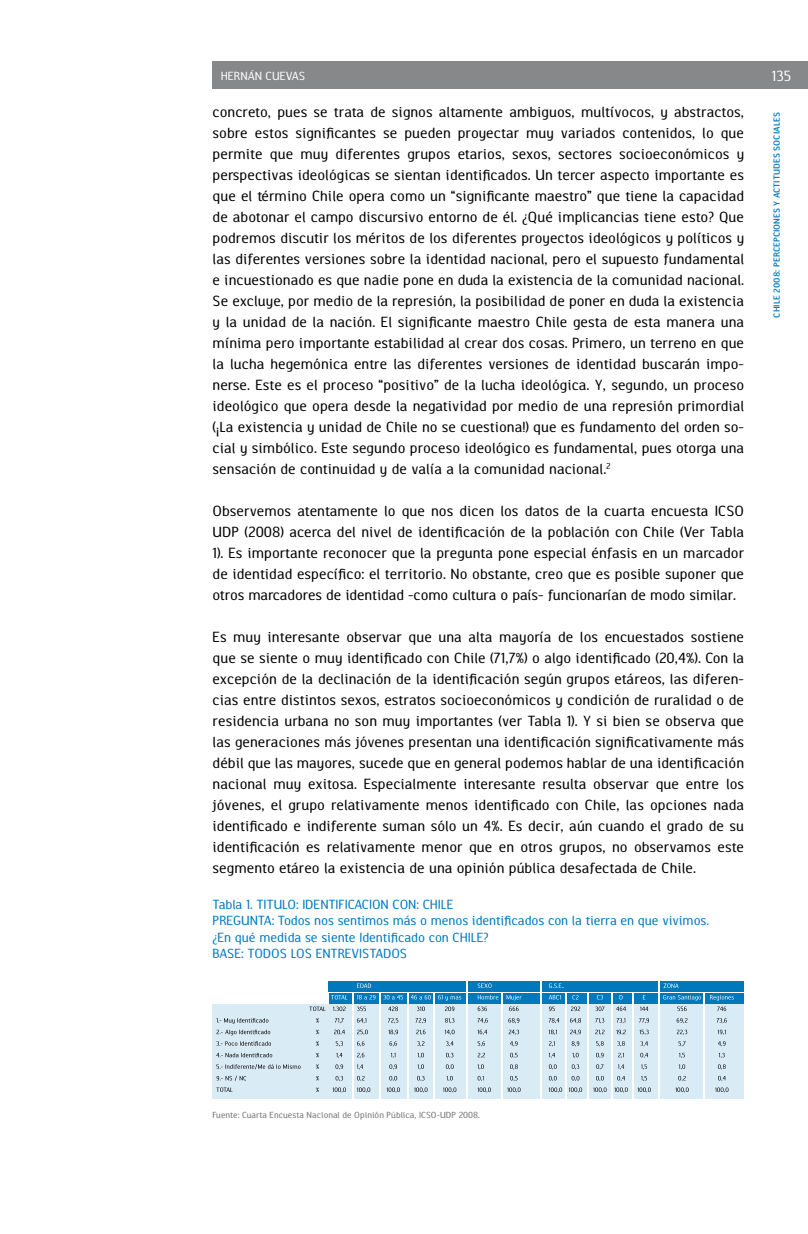
<style>
.page{position:relative;width:808px;height:1234px;background:#fff}
.page>*{position:absolute;margin:0;border:0;box-sizing:border-box;transform-origin:0 0}
.t1{font:15px/21px "Indo Sans 04";color:#000;text-align:justify}
.t2{font:15px "Indo Sans 04";color:#fff}
.t3{font:13.5px/16.5px "Indo Sans 04";letter-spacing:-.01em;color:#0079bc}
.t4{font:12px "Indo Sans 04";color:#fff}
.t5{font:9px "Indo Sans 04";color:#707173}
.t6{font:700 9px "Indo Sans 04";color:#0079bc}
</style>
<div class="page">
<div style="left:212px;top:61px;width:596px;height:28px;background:#87888a"></div>
<div style="left:329px;top:980px;width:415px;height:11px;background:#0079bc"></div>
<div style="left:213px;top:1003px;width:531px;height:95px;background:#d9ebf5"></div>
<div style="left:330px;top:992px;width:414px;height:11px;background:#0079bc"></div>
<hr style="left:658px;top:980px;width:2px;height:118px;background:#fff">
<svg style="left:216px;top:1087px;width:512px;height:5px"></svg>
<svg style="left:217px;top:1075px;width:509px;height:5px"></svg>
<svg style="left:216px;top:1063px;width:510px;height:6px"></svg>
<svg style="left:216px;top:1052px;width:509px;height:5px"></svg>
<svg style="left:216px;top:1029px;width:510px;height:17px"></svg>
<svg style="left:216px;top:1017px;width:511px;height:6px"></svg>
<svg style="left:309px;top:1006px;width:417px;height:4px"></svg>
<svg style="left:331px;top:994px;width:403px;height:6px"></svg>
<svg style="left:357px;top:983px;width:321px;height:4px"></svg>
<hr style="left:703px;top:992px;width:1px;height:106px;background:#fff">
<hr style="left:632px;top:992px;width:2px;height:106px;background:#fff">
<hr style="left:611px;top:992px;width:1px;height:106px;background:#fff">
<hr style="left:588px;top:992px;width:1px;height:106px;background:#fff">
<hr style="left:565px;top:992px;width:1px;height:106px;background:#fff">
<hr style="left:540px;top:980px;width:1px;height:119px;background:#fff">
<hr style="left:466px;top:979px;width:2px;height:119px;background:#fff">
<hr style="left:379px;top:992px;width:1px;height:106px;background:#fff">
<hr style="left:352px;top:992px;width:1px;height:106px;background:#fff">
<hr style="left:434px;top:992px;width:1px;height:106px;background:#fff">
<hr style="left:407px;top:992px;width:2px;height:106px;background:#fff">
<hr style="left:502px;top:992px;width:1px;height:107px;background:#fff">
<p class="t4" style="left:221px;top:70px;width:86px">HERNÁN CUEVAS</p>
<p class="t1" style="left:213px;top:102px;width:533px">concreto, pues se trata de signos altamente ambiguos, multívocos, y abstractos, sobre estos significantes se pueden proyectar muy variados contenidos, lo que permite que muy diferentes grupos etarios, sexos, sectores socioeconómicos y perspectivas ideológicas se sientan identificados. Un tercer aspecto importante es que el término Chile opera como un “significante maestro” que tiene la capacidad de abotonar el campo discursivo entorno de él. ¿Qué implicancias tiene esto? Que podremos discutir los méritos de los diferentes proyectos ideológicos y políticos y las diferentes versiones sobre la identidad nacional, pero el supuesto fundamental e incuestionado es que nadie pone en duda la existencia de la comunidad nacional.<br>Se excluye, por medio de la represión, la posibilidad de poner en duda la existencia y la unidad de la nación. El significante maestro Chile gesta de esta manera una mínima pero importante estabilidad al crear dos cosas. Primero, un terreno en que la lucha hegemónica entre las diferentes versiones de identidad buscarán impo&shy;nerse. Este es el proceso “positivo” de la lucha ideológica. Y, segundo, un proceso ideológico que opera desde la negatividad por medio de una represión primordial (¡La existencia y unidad de Chile no se cuestiona!) que es fundamento del orden so&shy;cial y simbólico. Este segundo proceso ideológico es fundamental, pues otorga una sensación de continuidad y de valía a la comunidad nacional.<sup>2</sup></p>
<p class="t1" style="left:213px;top:501px;width:533px">Observemos atentamente lo que nos dicen los datos de la cuarta encuesta ICSO UDP (2008) acerca del nivel de identificación de la población con Chile (Ver Tabla 1). Es importante reconocer que la pregunta pone especial énfasis en un marcador de identidad específico: el territorio. No obstante, creo que es posible suponer que otros marcadores de identidad -como cultura o país- funcionarían de modo similar.</p>
<p class="t1" style="left:213px;top:627px;width:533px">Es muy interesante observar que una alta mayoría de los encuestados sostiene que se siente o muy identificado con Chile (71,7%) o algo identificado (20,4%). Con la excepción de la declinación de la identificación según grupos etáreos, las diferen&shy;cias entre distintos sexos, estratos socioeconómicos y condición de ruralidad o de residencia urbana no son muy importantes (ver Tabla 1). Y si bien se observa que las generaciones más jóvenes presentan una identificación significativamente más débil que las mayores, sucede que en general podemos hablar de una identificación nacional muy exitosa. Especialmente interesante resulta observar que entre los jóvenes, el grupo relativamente menos identificado con Chile, las opciones nada identificado e indiferente suman sólo un 4%. Es decir, aún cuando el grado de su identificación es relativamente menor que en otros grupos, no observamos este segmento etáreo la existencia de una opinión pública desafectada de Chile.</p>
<p class="t3" style="left:213px;top:896px;width:498px">Tabla 1. TITULO: IDENTIFICACION CON: CHILE<br>PREGUNTA: Todos nos sentimos más o menos identificados con la tierra en que vivimos. ¿En qué medida se siente Identificado con CHILE?<br>BASE: TODOS LOS ENTREVISTADOS</p>
<p class="t2" style="left:772px;top:68px;width:21px">135</p>
<p class="t6" style="left:772px;top:317px;width:207px;rotate:-90deg">CHILE 2008: PERCEPCIONES Y ACTITUDES SOCIALES</p>
<p class="t5" style="left:213px;top:1109px;width:269px">Fuente: Cuarta Encuesta Nacional de Opinión Pública, ICSO-UDP 2008.</p>
</div>
